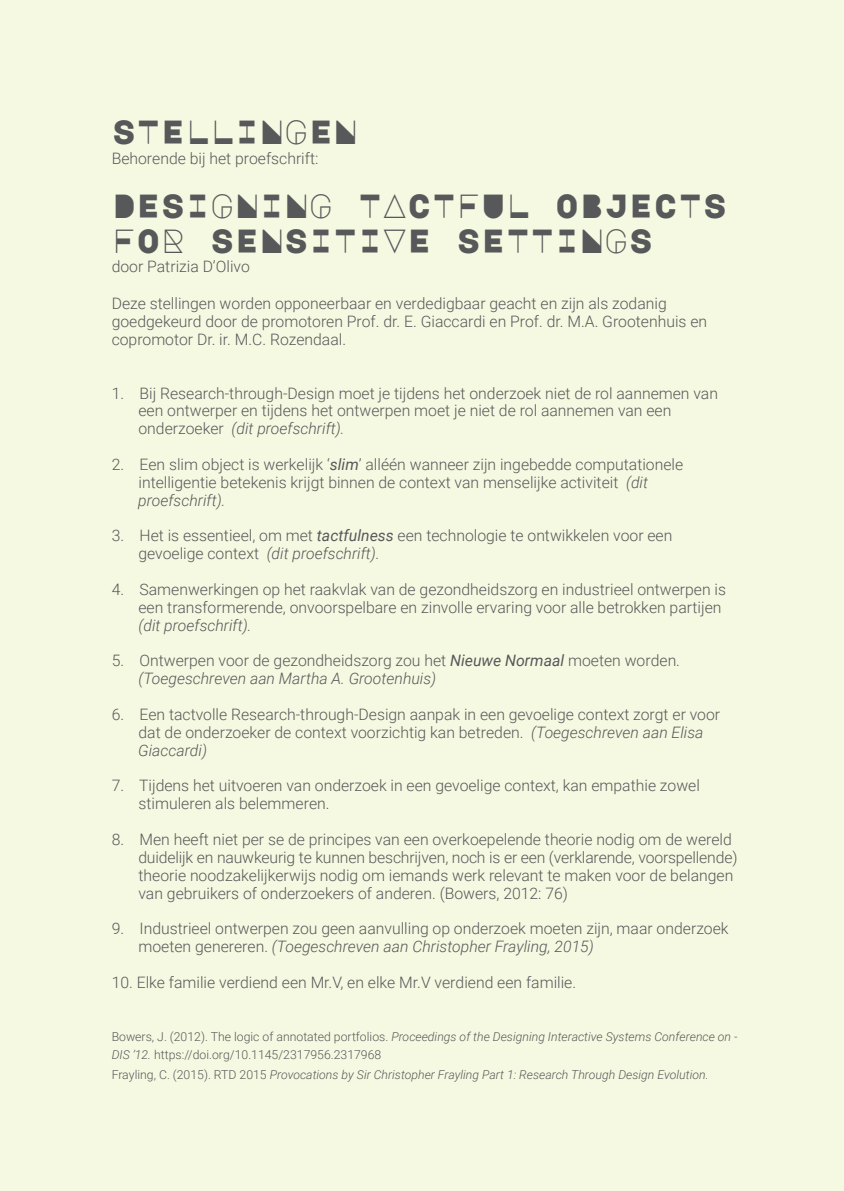
<style>
.page{position:relative;width:844px;height:1191px;background:#fff}
.page>*{position:absolute;margin:0;border:0;box-sizing:border-box;transform-origin:0 0}
.t1{font:33.25px/35px "Major Mono Display";color:#57585a}
.t2{font:300 15.75px/17.8px "Roboto";color:#57585a}
.t3{font:italic 300 15.75px "Roboto";color:#57585a}
.t4{font:300 12.25px/17.8px "Roboto";color:#57585a}
.t5{font:italic 300 12.25px "Roboto";color:#57585a}
.s1{font-style:normal}
.s2{font-weight:400;font-style:italic}
.s3{font-style:italic}
</style>
<div class="page">
<div style="left:0;top:0;width:843px;height:1191px;background:#f6f9e1"></div>
<p class="t1" style="left:112px;top:111px;width:248px">STELLINGEN</p>
<p class="t2" style="left:112px;top:149px;width:208px">Behorende bij het proefschrift:</p>
<p class="t1" style="left:112px;top:185px;width:617px">DESIGNING TACTFUL OBJECTS<br>FOR SENSITIVE SETTINGS</p>
<p class="t2" style="left:112px;top:257px;width:140px">door Patrizia D’Olivo</p>
<p class="t2" style="left:112px;top:294px;width:596px">Deze stellingen worden opponeerbaar en verdedigbaar geacht en zijn als zodanig goedgekeurd door de promotoren Prof. dr. E. Giaccardi en Prof. dr. M.A. Grootenhuis en copromotor Dr. ir. M.C. Rozendaal.</p>
<p class="t2" style="left:112px;top:383px;width:607px">1. Bij Research-through-Design moet je tijdens het onderzoek niet de rol aannemen van</p>
<p class="t2" style="left:138px;top:401px;width:534px">een ontwerper en tijdens het ontwerpen moet je niet de rol aannemen van een</p>
<p class="t3" style="left:138px;top:418px;width:207px"><span class="s1">onderzoeker</span> (dit proefschrift).</p>
<p class="t2" style="left:112px;top:455px;width:573px">2. Een slim object is werkelijk ‘<span class="s2">slim</span>’ alléén wanneer zijn ingebedde computationele</p>
<p class="t2" style="left:138px;top:473px;width:511px">intelligentie betekenis krijgt binnen de context van menselijke activiteit <span class="s3">(dit</span></p>
<p class="t3" style="left:138px;top:489px;width:89px">proefschrift).</p>
<p class="t2" style="left:112px;top:526px;width:562px">3. Het is essentieel, om met <span class="s2">tactfulness</span> een technologie te ontwikkelen voor een</p>
<p class="t3" style="left:138px;top:543px;width:243px"><span class="s1">gevoelige context</span> (dit proefschrift).</p>
<p class="t2" style="left:112px;top:580px;width:615px">4. Samenwerkingen op het raakvlak van de gezondheidszorg en industrieel ontwerpen is</p>
<p class="t2" style="left:138px;top:598px;width:584px">een transformerende, onvoorspelbare en zinvolle ervaring voor alle betrokken partijen</p>
<p class="t3" style="left:138px;top:614px;width:114px">(dit proefschrift).</p>
<p class="t2" style="left:112px;top:651px;width:569px">5. Ontwerpen voor de gezondheidszorg zou het <span class="s2">Nieuwe Normaal</span> moeten worden.</p>
<p class="t3" style="left:138px;top:667px;width:299px">(Toegeschreven aan Martha A. Grootenhuis)</p>
<p class="t2" style="left:112px;top:705px;width:610px">6. Een tactvolle Research-through-Design aanpak in een gevoelige context zorgt er voor</p>
<p class="t2" style="left:138px;top:723px;width:566px">dat de onderzoeker de context voorzichtig kan betreden. <span class="s3">(Toegeschreven aan Elisa</span></p>
<p class="t3" style="left:138px;top:739px;width:70px">Giaccardi)</p>
<p class="t2" style="left:112px;top:776px;width:589px">7. Tijdens het uitvoeren van onderzoek in een gevoelige context, kan empathie zowel</p>
<p class="t2" style="left:138px;top:794px;width:192px">stimuleren als belemmeren.</p>
<p class="t2" style="left:112px;top:830px;width:621px">8. Men heeft niet per se de principes van een overkoepelende theorie nodig om de wereld</p>
<p class="t2" style="left:138px;top:847px;width:600px">duidelijk en nauwkeurig te kunnen beschrijven, noch is er een (verklarende, voorspellende)</p>
<p class="t2" style="left:138px;top:865px;width:596px">theorie noodzakelijkerwijs nodig om iemands werk relevant te maken voor de belangen</p>
<p class="t2" style="left:138px;top:883px;width:431px">van gebruikers of onderzoekers of anderen. (Bowers, 2012: 76)</p>
<p class="t2" style="left:112px;top:919px;width:618px">9. Industrieel ontwerpen zou geen aanvulling op onderzoek moeten zijn, maar onderzoek</p>
<p class="t3" style="left:138px;top:935px;width:457px"><span class="s1">moeten genereren.</span> (Toegeschreven aan Christopher Frayling, 2015)</p>
<p class="t2" style="left:112px;top:972px;width:466px">10. Elke familie verdiend een Mr.V, en elke Mr.V verdiend een familie.</p>
<p class="t4" style="left:112px;top:1027px;width:627px">Bowers, J. (2012). The logic of annotated portfolios. <span class="s3">Proceedings of the Designing Interactive Systems Conference on -<br>DIS ’12.</span> https://doi.org/10.1145/2317956.2317968</p>
<p class="t5" style="left:112px;top:1065px;width:598px"><span class="s1">Frayling, C. (2015). RTD 2015</span> Provocations by Sir Christopher Frayling Part 1: Research Through Design Evolution.</p>
</div>
